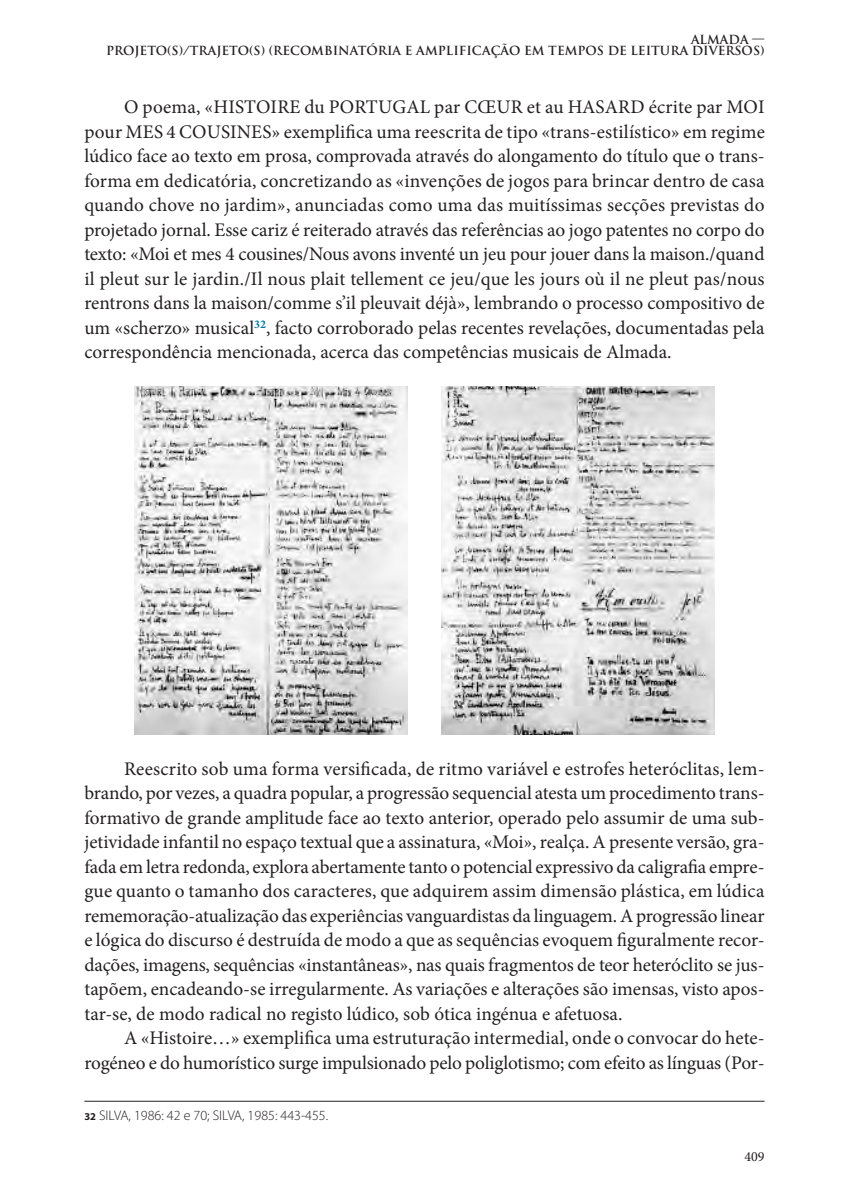
<style>
.page{position:relative;width:844px;height:1191px;background:#fff}
.page>*{position:absolute;margin:0;border:0;box-sizing:border-box;transform-origin:0 0}
.t1{font:19.25px/24.5px "Minion Pro";color:#231f20;text-align:justify}
._000_Notas_CEM_01{font:300 14px "Myriad Pro";color:#231f20}
.t2{font:14px "Minion Pro";color:#231f20}
.t3{font:700 12.25px/10.5px "Trajan";color:#231f20;text-align:right}
.s1{font-weight:700;font-size:10.5px}
</style>
<div class="page">
<img style="left:134px;top:387px;width:273px;height:347px">
<img style="left:441px;top:387px;width:273px;height:347px">
<hr style="left:84px;top:1100px;width:680px;height:1px;background:#231f20">
<p class="t3" style="left:106px;top:35px;width:660px">ALMADA —<br>PROJETO(S)/TRAJETO(S) (RECOMBINATÓRIA E AMPLIFICAÇÃO EM TEMPOS DE LEITURA DIVERSOS)</p>
<p class="t1" style="left:84px;top:95px;width:681px;text-indent:40px">O poema, «HISTOIRE du PORTUGAL par CŒUR et au HASARD écrite par MOI pour MES 4 COUSINES» exemplifica uma reescrita de tipo «trans-estilístico» em regime lúdico face ao texto em prosa, comprovada através do alongamento do título que o trans&shy;forma em dedicatória, concretizando as «invenções de jogos para brincar dentro de casa quando chove no jardim», anunciadas como uma das muitíssimas secções previstas do projetado jornal. Esse cariz é reiterado através das referências ao jogo patentes no corpo do texto: «Moi et mes 4 cousines/Nous avons inventé un jeu pour jouer dans la maison./quand il pleut sur le jardin./Il nous plait tellement ce jeu/que les jours où il ne pleut pas/nous rentrons dans la maison/comme s’il pleuvait déjà», lembrando o processo compositivo de um «scherzo» musical<sup>32</sup>, facto corroborado pelas recentes revelações, documentadas pela correspondência mencionada, acerca das competências musicais de Almada.</p>
<p class="t1" style="left:84px;top:756px;width:681px;text-indent:40px">Reescrito sob uma forma versificada, de ritmo variável e estrofes heteróclitas, lem&shy;brando, por vezes, a quadra popular, a progressão sequencial atesta um procedimento trans&shy;formativo de grande amplitude face ao texto anterior, operado pelo assumir de uma sub&shy;jetividade infantil no espaço textual que a assinatura, «Moi», realça. A presente versão, gra&shy;fada em letra redonda, explora abertamente tanto o potencial expressivo da caligrafia empre&shy;gue quanto o tamanho dos caracteres, que adquirem assim dimensão plástica, em lúdica rememoração-atualização das experiências vanguardistas da linguagem. A progressão linear e lógica do discurso é destruída de modo a que as sequências evoquem figuralmente recor&shy;dações, imagens, sequências «instantâneas», nas quais fragmentos de teor heteróclito se jus&shy;tapõem, encadeando-se irregularmente. As variações e alterações são imensas, visto apos&shy;tar-se, de modo radical no registo lúdico, sob ótica ingénua e afetuosa.</p>
<p class="t1" style="left:84px;top:1026px;width:681px;text-align:right">A «Histoire…» exemplifica uma estruturação intermedial, onde o convocar do hete&shy;rogéneo e do humorístico surge impulsionado pelo poliglotismo; com efeito as línguas (Por-</p>
<p class="_000_Notas_CEM_01" style="left:84px;top:1107px;width:245px"><span class="s1">32</span> SILVA, 1986: 42 e 70; SILVA, 1985: 443-455.</p>
<p class="t2" style="left:744px;top:1147px;width:22px">409</p>
</div>
